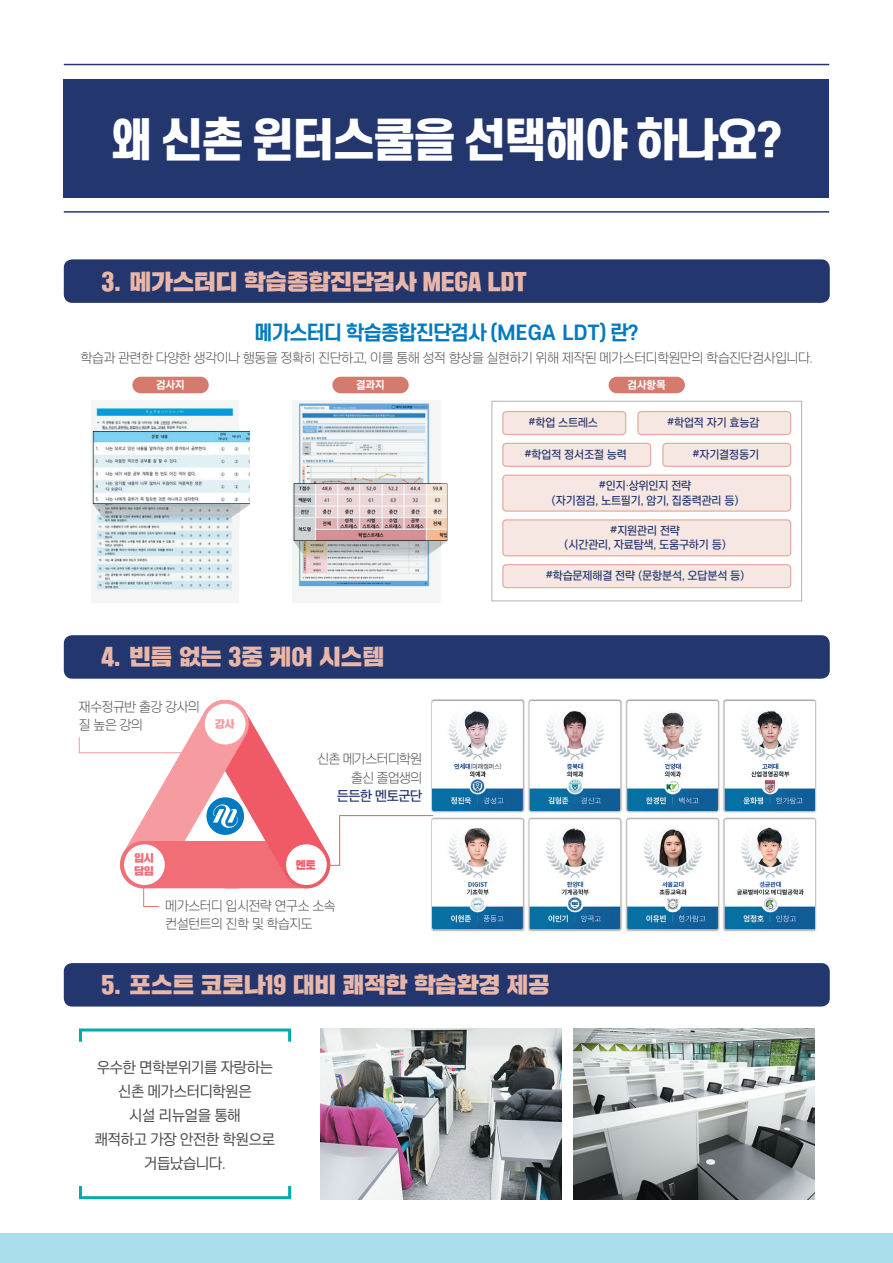
<style>
.page{position:relative;width:893px;height:1263px;background:#fff}
.page>*{position:absolute;margin:0;border:0;box-sizing:border-box;transform-origin:0 0}
.t1{font:800 45px "S Core Dream 8";letter-spacing:-.065em;color:#fff}
.t2{font:21.45px "SD Gd Gothic";letter-spacing:.005em;color:#e9b7aa}
.t3{font:700 19.5px "S Core Dream 6";letter-spacing:-.065em;color:#007ac0}
.t4{font:15px/24px "SD Gt Neo Ext e Md";letter-spacing:-.035em;color:#4b4c4d;text-align:center;scale:.85 1}
.t5{font:13.5px/18px "SD Gt Neo Ext c Lt";letter-spacing:-.03em;color:#4b4c4d;scale:.85 1}
.t6{font:13.5px/18.8px "SD Gt Neo Ext c Lt";letter-spacing:-.05em;color:#4b4c4d;text-align:right;scale:.85 1}
.t7{font:13.5px "SD Gt Neo Ext f Sb";letter-spacing:-.05em;color:#23366d;scale:.85 1}
.t8{font:11.25px/14.9px "SD Gt Neo Ext f Sb";letter-spacing:-.03em;color:#23366d;text-align:center;scale:.85 1}
.t9{font:10.5px "SD Gt Neo Ext h Eb";letter-spacing:-.03em;color:#fff;scale:.85 1}
.t10{font:10.35px/12.8px "SD Gd Gothic";color:#f16e76;scale:.95 1}
.t11{font:10.35px "SD Gd Gothic";color:#f69ca1;scale:.95 1}
.t12{font:10.35px "SD Gd Gothic";color:#f05966;scale:.95 1}
</style>
<div class="page">
<div style="left:0;top:1233px;width:893px;height:30px;background:#aadeeb"></div>
<div style="left:64px;top:79px;width:765px;height:119px;background:#23366d"></div>
<hr style="left:64px;top:64px;width:765px;height:1px;background:#23366d">
<hr style="left:64px;top:211px;width:765px;height:2px;background:#23366d">
<div style="left:64px;top:963px;width:766px;height:43px;background:#23366d;border-radius:9px"></div>
<img style="left:574px;top:1028px;width:240px;height:171px">
<img style="left:321px;top:1028px;width:240px;height:171px">
<div style="left:79px;top:1028px;width:212px;height:15px;border:3px solid #00aaad"></div>
<div style="left:79px;top:1184px;width:212px;height:15px;border:3px solid #00aaad"></div>
<div style="left:64px;top:635px;width:766px;height:44px;background:#23366d;border-radius:9px"></div>
<div style="left:431px;top:699px;width:385px;height:232px;background:#231f20;opacity:.4"></div>
<img style="left:433px;top:701px;width:381px;height:228px">
<svg style="left:79px;top:699px;width:355px;height:208px"></svg>
<div style="left:64px;top:259px;width:766px;height:44px;background:#23366d;border-radius:9px"></div>
<img style="left:92px;top:401px;width:147px;height:201px">
<img style="left:92px;top:429px;width:158px;height:98px">
<div style="left:132px;top:377px;width:77px;height:16px;background:#d57b6e;border-radius:8px"></div>
<img style="left:293px;top:401px;width:147px;height:201px">
<img style="left:293px;top:483px;width:155px;height:77px">
<div style="left:332px;top:377px;width:77px;height:16px;background:#d57b6e;border-radius:8px"></div>
<div style="left:609px;top:377px;width:76px;height:16px;background:#d57b6e;border-radius:8px"></div>
<div style="left:492px;top:401px;width:310px;height:200px;background:#fff;border:1px solid #b2b3b7"></div>
<div style="left:503px;top:411px;width:123px;height:23px;background:#f7e7e2;border-radius:4px"></div>
<div style="left:502px;top:411px;width:124px;height:24px;border:1px solid #e5a99c;border-radius:4px"></div>
<div style="left:638px;top:411px;width:153px;height:23px;background:#f7e7e2;border-radius:4px"></div>
<div style="left:637px;top:411px;width:154px;height:24px;border:1px solid #e5a99c;border-radius:4px"></div>
<div style="left:503px;top:475px;width:288px;height:36px;background:#f7e7e2;border-radius:4px"></div>
<div style="left:502px;top:475px;width:289px;height:37px;border:1px solid #e5a99c;border-radius:4px"></div>
<div style="left:503px;top:520px;width:288px;height:36px;background:#f7e7e2;border-radius:4px"></div>
<div style="left:502px;top:519px;width:289px;height:37px;border:1px solid #e5a99c;border-radius:4px"></div>
<div style="left:503px;top:565px;width:288px;height:23px;background:#f7e7e2;border-radius:4px"></div>
<div style="left:502px;top:564px;width:289px;height:24px;border:1px solid #e5a99c;border-radius:4px"></div>
<div style="left:503px;top:443px;width:148px;height:23px;background:#f7e7e2;border-radius:4px"></div>
<div style="left:502px;top:443px;width:149px;height:24px;border:1px solid #e5a99c;border-radius:4px"></div>
<div style="left:663px;top:443px;width:128px;height:23px;background:#f7e7e2;border-radius:4px"></div>
<div style="left:662px;top:443px;width:129px;height:24px;border:1px solid #e5a99c;border-radius:4px"></div>
<h1 class="t1" style="left:110px;top:107px;width:674px">왜 신촌 윈터스쿨을 선택해야 하나요?</h1>
<h2 class="t2" style="left:101px;top:270px;width:427px">3. 메가스터디 학습종합진단검사 MEGA LDT</h2>
<h3 class="t3" style="left:254px;top:318px;width:386px">메가스터디 학습종합진단검사 (MEGA LDT) 란?</h3>
<p class="t5" style="left:81px;top:350px;width:863px">학습과 관련한 다양한 생각이나 행동을 정확히 진단하고, 이를 통해 성적 향상을 실현하기 위해 제작된 메가스터디학원만의 학습진단검사입니다.</p>
<p class="t9" style="left:156px;top:379px;width:36px">검사지</p>
<p class="t9" style="left:356px;top:379px;width:36px">결과지</p>
<p class="t9" style="left:627px;top:379px;width:47px">검사항목</p>
<p class="t8" style="left:528px;top:416px;width:84px">#학업 스트레스</p>
<p class="t8" style="left:667px;top:416px;width:110px">#학업적 자기 효능감</p>
<p class="t8" style="left:524px;top:447px;width:122px">#학업적 정서조절 능력</p>
<p class="t8" style="left:692px;top:447px;width:80px">#자기결정동기</p>
<h2 class="t2" style="left:101px;top:646px;width:284px">4. 빈틈 없는 3중 케어 시스템</h2>
<p class="t5" style="left:79px;top:698px;width:144px">재수정규반 출강 강사의 질 높은 강의</p>
<p class="t11" style="left:215px;top:719px;width:22px">강사</p>
<p class="t6" style="left:317px;top:750px;width:125px">신촌 메가스터디학원 출신 졸업생의</p>
<p class="t7" style="left:337px;top:790px;width:102px">든든한 멘토군단</p>
<p class="t10" style="left:134px;top:852px;width:22px">입시 담임</p>
<p class="t12" style="left:296px;top:859px;width:22px">멘토</p>
<p class="t5" style="left:166px;top:897px;width:201px">메가스터디 입시전략 연구소 소속 컨설턴트의 진학 및 학습지도</p>
<p class="t8" style="left:551px;top:478px;width:222px">#인지·상위인지 전략<br>(자기점검, 노트필기, 암기, 집중력관리 등)</p>
<p class="t8" style="left:564px;top:523px;width:192px">#지원관리 전략<br>(시간관리, 자료탐색, 도움구하기 등)</p>
<p class="t8" style="left:546px;top:569px;width:236px">#학습문제해결 전략 (문항분석, 오답분석 등)</p>
<h2 class="t2" style="left:101px;top:974px;width:449px">5. 포스트 코로나19 대비 쾌적한 학습환경 제공</h2>
<h3 class="t4" style="left:95px;top:1056px;width:213px">우수한 면학분위기를 자랑하는 신촌 메가스터디학원은<br>시설 리뉴얼을 통해<br>쾌적하고 가장 안전한 학원으로 거듭났습니다.</h3>
</div>
